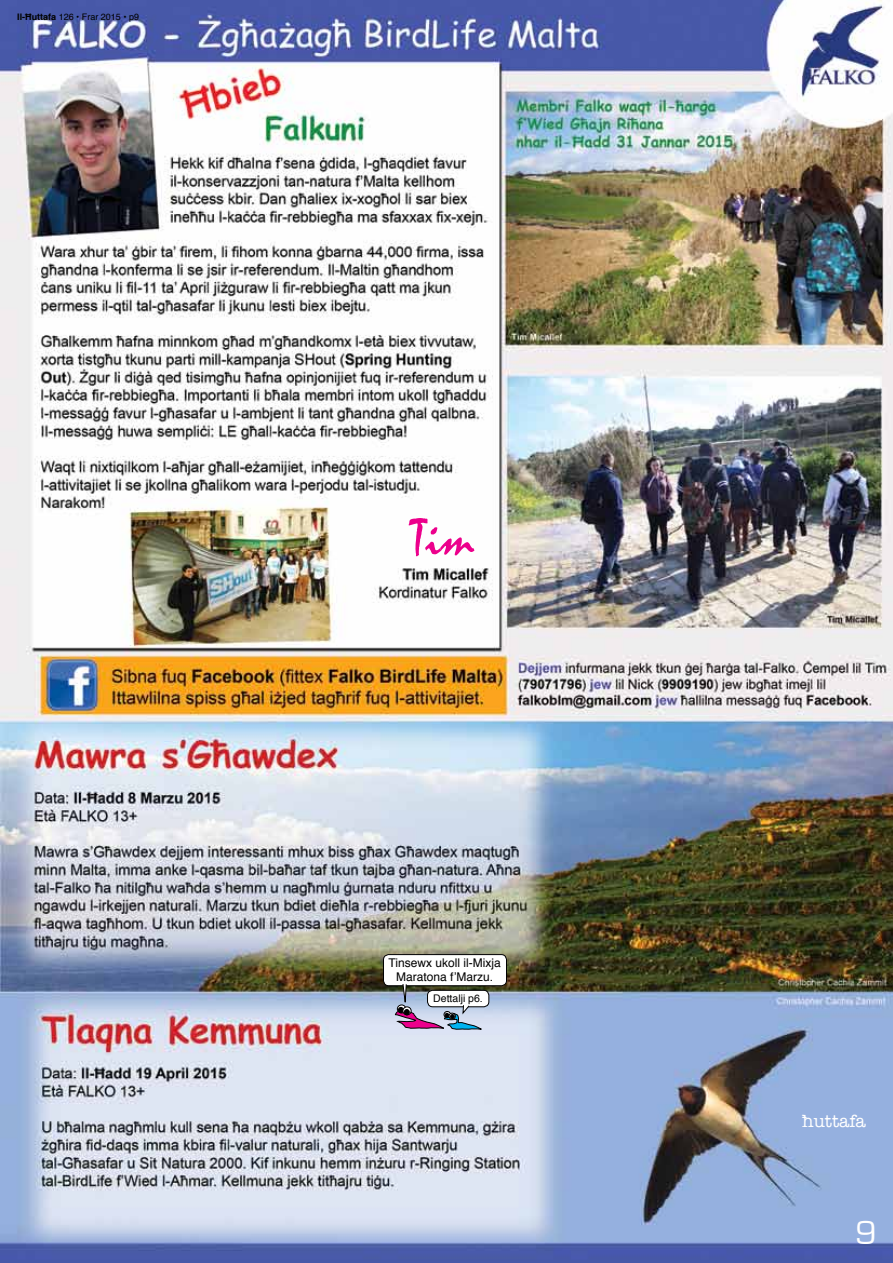
<style>
.page{position:relative;width:893px;height:1263px;background:#fff}
.page>*{position:absolute;margin:0;border:0;box-sizing:border-box;transform-origin:0 0}
.t1{font:54px "Mistral";color:#ec008c}
.t2{font:34.5px "Eurostile";color:#fff}
.t3{font:18px "American Typewriter";color:#fff}
.t4{font:12px/13.5px "Helvetica";color:#000;text-align:center}
.t5{font:10.5px "Helvetica";color:#000}
.t6{font:9px "Helvetica";color:#000}
.s1{font-weight:700}
</style>
<div class="page">
<img style="left:0;top:0;width:893px;height:1263px">
<div style="left:383px;top:954px;width:123px;height:32px;background:#fff;border-radius:5px"></div>
<div style="left:383px;top:954px;width:124px;height:32px;border:1px solid #000;border-radius:5px"></div>
<div style="left:427px;top:990px;width:62px;height:17px;background:#fff;border-radius:5px"></div>
<div style="left:427px;top:990px;width:62px;height:17px;border:1px solid #000;border-radius:5px"></div>
<svg style="left:395px;top:984px;width:87px;height:46px"></svg>
<p class="t6" style="left:17px;top:10px;width:123px"><span class="s1">Il-Ħuttafa</span> 126 • Frar 2015 • p9</p>
<h1 class="t1" style="left:411px;top:509px;width:65px">Tim</h1>
<p class="t4" style="left:388px;top:956px;width:114px">Tinsewx ukoll il-Mixja<br>Maratona f’Marzu.</p>
<p class="t5" style="left:433px;top:990px;width:51px">Dettalji p6.</p>
<h3 class="t3" style="left:802px;top:1107px;width:65px">ħuttafa</h3>
<h2 class="t2" style="left:855px;top:1214px;width:23px">9</h2>
</div>
